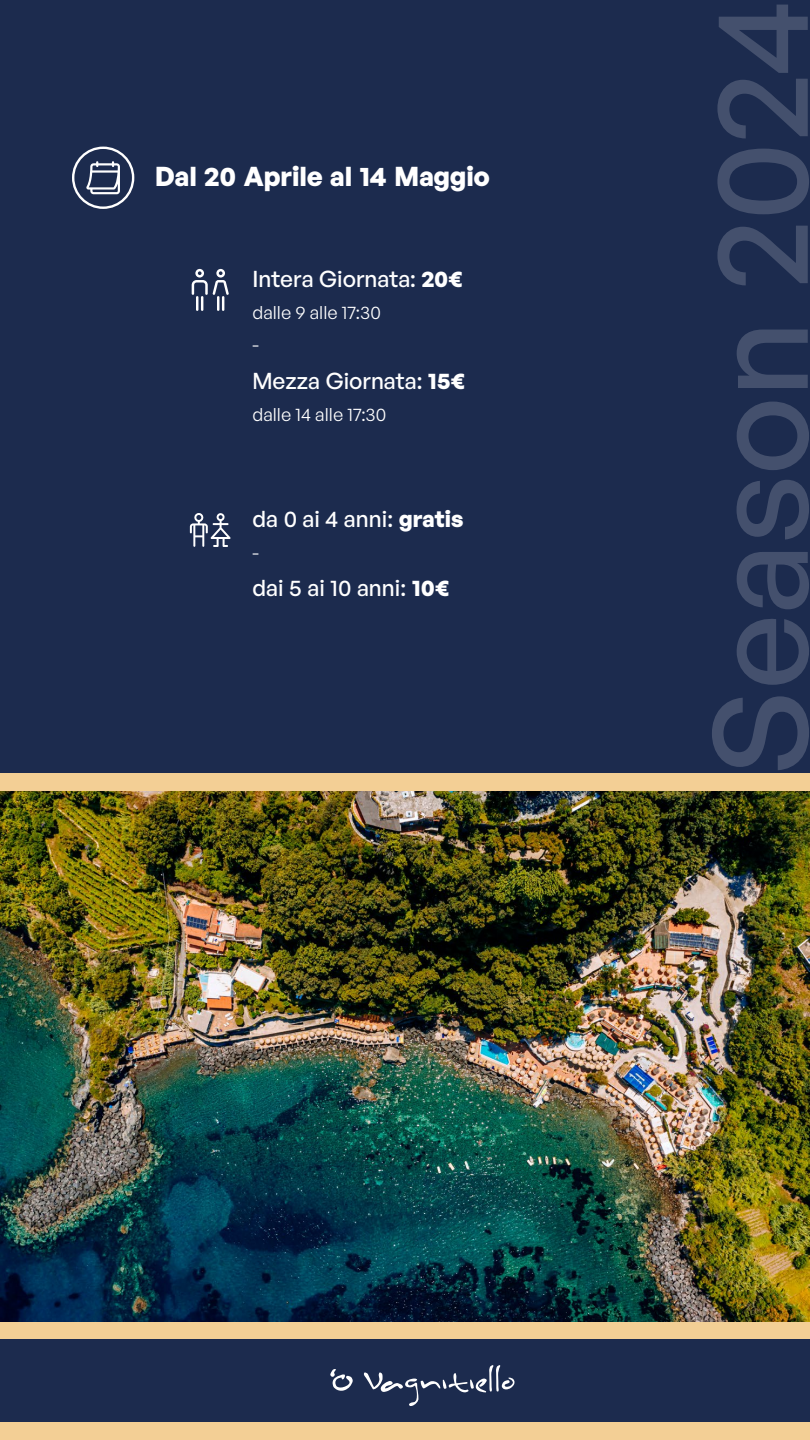
<style>
.page{position:relative;width:810px;height:1440px;background:#fff}
.page>*{position:absolute;margin:0;border:0;box-sizing:border-box;transform-origin:0 0}
.t1{font:700 26.7px "General Sans";color:#fff}
.t2{font:500 22.5px "General Sans";color:#fff}
.t3{font:18px/32.1px "General Sans";color:#fff}
.s1{font-weight:700}
</style>
<div class="page">
<div style="left:0;top:0;width:810px;height:773px;background:#1c2b4e"></div>
<div style="left:0;top:1334px;width:810px;height:92px;background:#1c2b4e"></div>
<svg style="left:364px;top:1365px;width:151px;height:41px"></svg>
<svg style="left:330px;top:1369px;width:23px;height:22px"></svg>
<div style="left:0;top:1423px;width:810px;height:17px;background:#f3cf95"></div>
<div style="left:0;top:1322px;width:810px;height:17px;background:#f3cf95"></div>
<img style="left:0;top:790px;width:810px;height:532px">
<div style="left:0;top:773px;width:810px;height:17px;background:#f3cf95"></div>
<svg style="left:712px;top:696px;width:97px;height:74px"></svg>
<svg style="left:737px;top:619px;width:72px;height:66px"></svg>
<svg style="left:737px;top:552px;width:72px;height:57px"></svg>
<svg style="left:737px;top:480px;width:72px;height:60px"></svg>
<svg style="left:737px;top:402px;width:72px;height:68px"></svg>
<svg style="left:737px;top:330px;width:71px;height:58px"></svg>
<svg style="left:717px;top:226px;width:91px;height:59px"></svg>
<svg style="left:717px;top:149px;width:92px;height:65px"></svg>
<svg style="left:717px;top:79px;width:91px;height:59px"></svg>
<svg style="left:719px;top:5px;width:89px;height:68px"></svg>
<svg style="left:72px;top:147px;width:62px;height:62px"></svg>
<svg style="left:192px;top:269px;width:37px;height:42px"></svg>
<svg style="left:190px;top:513px;width:41px;height:34px"></svg>
<p class="t1" style="left:155px;top:159px;width:336px">Dal 20 Aprile al 14 Maggio</p>
<p class="t2" style="left:252px;top:264px;width:212px">Intera Giornata: <span class="s1">20€</span></p>
<p class="t3" style="left:252px;top:296px;width:130px">dalle 9 alle 17:30 -</p>
<p class="t2" style="left:252px;top:366px;width:214px">Mezza Giornata: <span class="s1">15€</span></p>
<p class="t3" style="left:252px;top:398px;width:135px">dalle 14 alle 17:30</p>
<p class="t2" style="left:252px;top:504px;width:213px">da 0 ai 4 anni: <span class="s1">gratis</span></p>
<p class="t3" style="left:252px;top:536px;width:8px">-</p>
<p class="t2" style="left:252px;top:574px;width:198px">dai 5 ai 10 anni: <span class="s1">10€</span></p>
</div>
